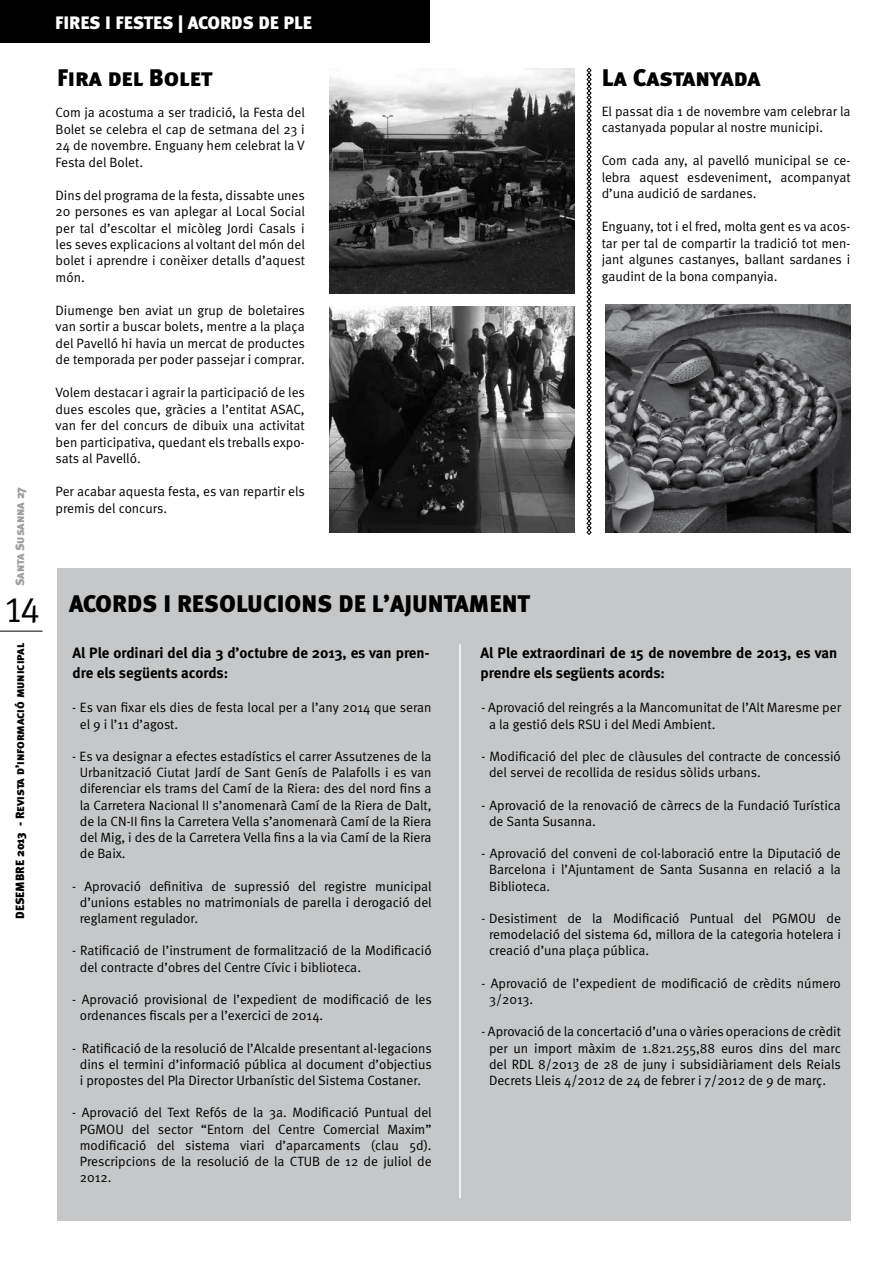
<style>
.page{position:relative;width:893px;height:1263px;background:#fff}
.page>*{position:absolute;margin:0;border:0;box-sizing:border-box;transform-origin:0 0}
.t1{font:36px "Meta Plus Normal Caps";color:#000}
.t2{font:24px "Meta Black Caps";color:#000}
.t3{font:18px "Meta Black Caps";color:#fff}
.t4{font:700 15px/19.5px "Meta";color:#000}
.t5{font:13.5px/16.2px "Meta Normal";color:#000;text-align:justify}
.t6{font:12px "Meta Black Caps";color:#000}
.t7{font:12px "Meta Black Caps";letter-spacing:-.015em;color:#9c9e9f}
</style>
<div class="page">
<div style="left:57px;top:568px;width:793px;height:652px;background:#c6c7c8"></div>
<hr style="left:0;top:631px;width:43px;height:1px;background:#000">
<div style="left:0;top:0;width:430px;height:43px;background:#000"></div>
<img style="left:330px;top:307px;width:244px;height:226px">
<img style="left:330px;top:68px;width:244px;height:226px">
<img style="left:606px;top:304px;width:244px;height:229px">
<hr style="left:459px;top:644px;width:2px;height:554px;background:#fff">
<svg style="left:586px;top:68px;width:6px;height:467px"></svg>
<p class="t7" style="left:13px;top:586px;width:101px;rotate:-90deg">Santa Susanna 27</p>
<h1 class="t1" style="left:4px;top:588px;width:37px">14</h1>
<p class="t6" style="left:13px;top:919px;width:277px;rotate:-90deg">DESEMBRE 2013 - Revista d’informació municipal</p>
<h3 class="t3" style="left:55px;top:12px;width:258px">FIRES I FESTES | ACORDS DE PLE</h3>
<h2 class="t2" style="left:57px;top:64px;width:157px">Fira del Bolet</h2>
<h2 class="t2" style="left:602px;top:64px;width:160px">La Castanyada</h2>
<p class="t5" style="left:56px;top:104px;width:251px">Com ja acostuma a ser tradició, la Festa del Bolet se celebra el cap de setmana del 23 i 24 de novembre. Enguany hem celebrat la V Festa del Bolet.</p>
<p class="t5" style="left:56px;top:186px;width:251px">Dins del programa de la festa, dissabte unes 20 persones es van aplegar al Local Social per tal d’escoltar el micòleg Jordi Casals i les seves explicacions al voltant del món del bolet i aprendre i conèixer detalls d’aquest món.</p>
<p class="t5" style="left:56px;top:302px;width:251px">Diumenge ben aviat un grup de boletaires van sortir a buscar bolets, mentre a la plaça del Pavelló hi havia un mercat de productes de temporada per poder passejar i comprar.</p>
<p class="t5" style="left:56px;top:384px;width:251px">Volem destacar i agrair la participació de les dues escoles que, gràcies a l’entitat ASAC, van fer del concurs de dibuix una activitat ben participativa, quedant els treballs expo&shy;sats al Pavelló.</p>
<p class="t5" style="left:56px;top:483px;width:251px">Per acabar aquesta festa, es van repartir els premis del concurs.</p>
<p class="t5" style="left:602px;top:103px;width:250px">El passat dia 1 de novembre vam celebrar la castanyada popular al nostre municipi.</p>
<p class="t5" style="left:602px;top:152px;width:250px">Com cada any, al pavelló municipal se ce&shy;lebra aquest esdeveniment, acompanyat d’una audició de sardanes.</p>
<p class="t5" style="left:602px;top:218px;width:250px">Enguany, tot i el fred, molta gent es va acos&shy;tar per tal de compartir la tradició tot men&shy;jant algunes castanyes, ballant sardanes i gaudint de la bona companyia.</p>
<h2 class="t2" style="left:69px;top:589px;width:462px">ACORDS I RESOLUCIONS DE L’AJUNTAMENT</h2>
<p class="t4" style="left:73px;top:643px;width:358px">Al Ple ordinari del dia 3 d’octubre de 2013, es van pren&shy;dre els següents acords:</p>
<p class="t4" style="left:480px;top:643px;width:358px">Al Ple extraordinari de 15 de novembre de 2013, es van prendre els següents acords:</p>
<p class="t5" style="left:80px;top:699px;width:353px;text-indent:-8px">- Es van fixar els dies de festa local per a l’any 2014 que seran el 9 i l’11 d’agost.</p>
<p class="t5" style="left:80px;top:748px;width:353px;text-indent:-8px">- Es va designar a efectes estadístics el carrer Assutzenes de la Urbanització Ciutat Jardí de Sant Genís de Palafolls i es van diferenciar els trams del Camí de la Riera: des del nord fins a la Carretera Nacional II s’anomenarà Camí de la Riera de Dalt, de la CN-II fins la Carretera Vella s’anomenarà Camí de la Riera del Mig, i des de la Carretera Vella fins a la via Camí de la Riera de Baix.</p>
<p class="t5" style="left:80px;top:878px;width:353px;text-indent:-8px">- Aprovació definitiva de supressió del registre municipal d’unions estables no matrimonials de parella i derogació del reglament regulador.</p>
<p class="t5" style="left:80px;top:942px;width:353px;text-indent:-8px">- Ratificació de l’instrument de formalització de la Modificació del contracte d’obres del Centre Cívic i biblioteca.</p>
<p class="t5" style="left:80px;top:991px;width:353px;text-indent:-8px">- Aprovació provisional de l’expedient de modificació de les ordenances fiscals per a l’exercici de 2014.</p>
<p class="t5" style="left:72px;top:1040px;width:361px;text-align:center">- Ratificació de la resolució de l’Alcalde presentant al·legacions dins el termini d’informació pública al document d’objectius<br>i propostes del Pla Director Urbanístic del Sistema Costaner.</p>
<p class="t5" style="left:80px;top:1104px;width:353px;text-indent:-8px">- Aprovació del Text Refós de la 3a. Modificació Puntual del PGMOU del sector “Entorn del Centre Comercial Maxim” modificació del sistema viari d’aparcaments (clau 5d).<br>Prescripcions de la resolució de la CTUB de 12 de juliol de 2012.</p>
<p class="t5" style="left:489px;top:699px;width:353px;text-indent:-8px">- Aprovació del reingrés a la Mancomunitat de l’Alt Maresme per a la gestió dels RSU i del Medi Ambient.</p>
<p class="t5" style="left:489px;top:748px;width:353px;text-indent:-8px">- Modificació del plec de clàusules del contracte de concessió del servei de recollida de residus sòlids urbans.</p>
<p class="t5" style="left:489px;top:797px;width:353px;text-indent:-8px">- Aprovació de la renovació de càrrecs de la Fundació Turística de Santa Susanna.</p>
<p class="t5" style="left:489px;top:845px;width:353px;text-indent:-8px">- Aprovació del conveni de col·laboració entre la Diputació de Barcelona i l’Ajuntament de Santa Susanna en relació a la Biblioteca.</p>
<p class="t5" style="left:489px;top:910px;width:353px;text-indent:-8px">- Desistiment de la Modificació Puntual del PGMOU de remodelació del sistema 6d, millora de la categoria hotelera i creació d’una plaça pública.</p>
<p class="t5" style="left:489px;top:975px;width:353px;text-indent:-8px">- Aprovació de l’expedient de modificació de crèdits número<br>3/2013.</p>
<p class="t5" style="left:482px;top:1023px;width:361px;text-align:center">- Aprovació de la concertació d’una o vàries operacions de crèdit per un import màxim de 1.821.255,88 euros dins del marc del RDL 8/2013 de 28 de juny i subsidiàriament dels Reials Decrets Lleis 4/2012 de 24 de febrer i 7/2012 de 9 de març.</p>
</div>
